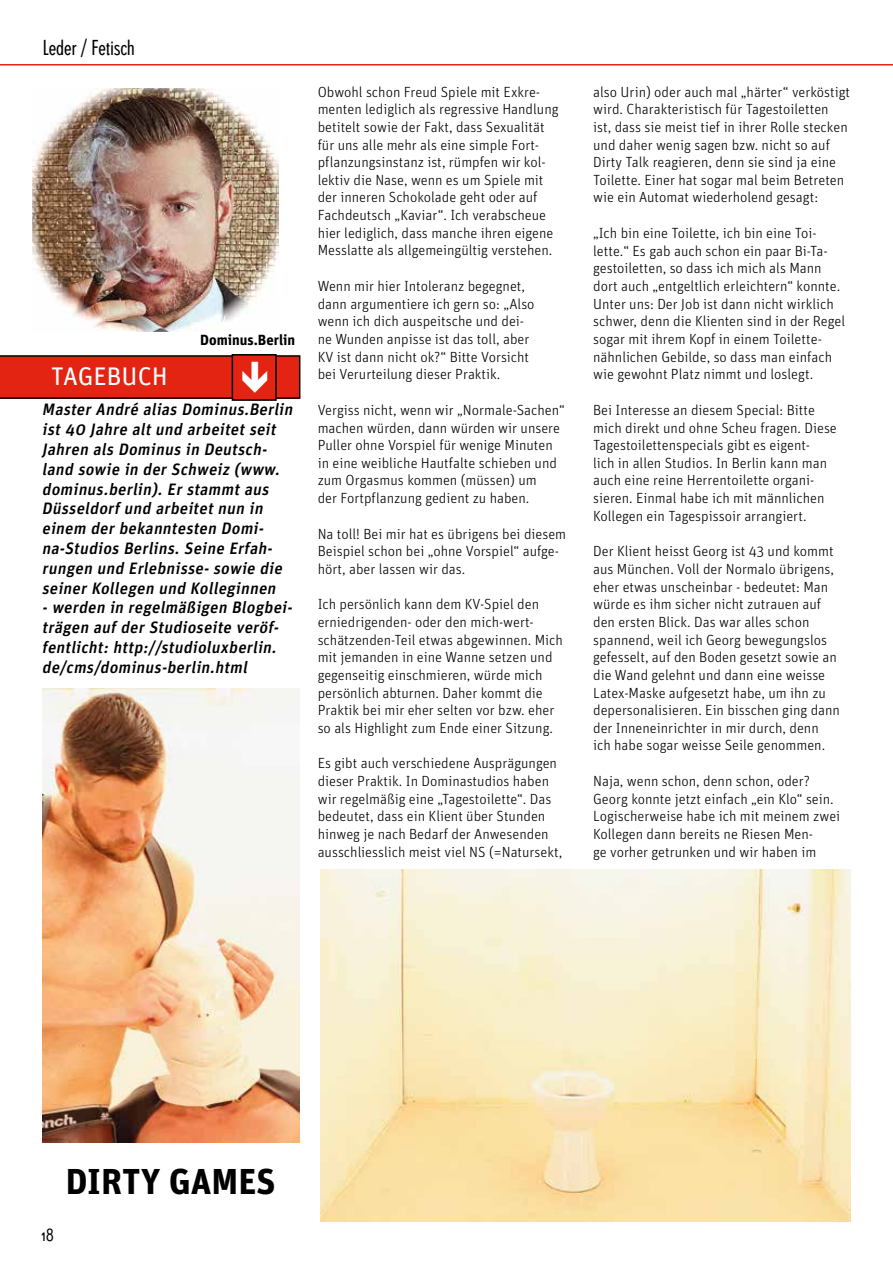
<style>
.page{position:relative;width:893px;height:1263px;background:#fff}
.page>*{position:absolute;margin:0;border:0;box-sizing:border-box;transform-origin:0 0}
.t1{font:700 36px "Unit";color:#000}
.t2{font:25.5px "Unit Regular TF";color:#fff}
.t3{font:condensed 21px "Super Grotesk A";color:#000}
.t4{font:condensed 18px "Super Grotesk A";color:#000}
.t5{font:italic 500 16.5px/19.8px "Unit";color:#000}
.t6{font:300 14.7px/17.7px "Unit";color:#000}
.t7{font:700 14.7px "Unit";color:#000}
</style>
<div class="page">
<hr style="left:0;top:64px;width:893px;height:1px;background:#e42413">
<img style="left:33px;top:88px;width:246px;height:244px">
<img style="left:43px;top:688px;width:256px;height:454px">
<img style="left:321px;top:869px;width:529px;height:352px">
<svg style="left:0;top:354px;width:300px;height:47px;background:#d42e1f"></svg>
<h3 class="t3" style="left:43px;top:35px;width:93px">Leder / Fetisch</h3>
<p class="t7" style="left:200px;top:331px;width:97px">Dominus.Berlin</p>
<h2 class="t2" style="left:51px;top:361px;width:118px">TAGEBUCH</h2>
<p class="t5" style="left:42px;top:399px;width:255px">Master André alias Dominus.Berlin ist 40 Jahre alt und arbeitet seit<br>Jahren als Dominus in Deutsch&shy;land sowie in der Schweiz (www. dominus.berlin). Er stammt aus<br>Düsseldorf und arbeitet nun in einem der bekanntesten Domi&shy;na-Studios Berlins. Seine Erfah&shy;rungen und Erlebnisse- sowie die seiner Kollegen und Kolleginnen</p>
<p class="t5" style="left:42px;top:597px;width:255px">- werden in regelmäßigen Blogbei&shy;trägen auf der Studioseite veröf&shy;fentlicht: http://studioluxberlin. de/cms/dominus-berlin.html</p>
<p class="t6" style="left:318px;top:83px;width:242px">Obwohl schon Freud Spiele mit Exkre&shy;menten lediglich als regressive Handlung betitelt sowie der Fakt, dass Sexualität für uns alle mehr als eine simple Fort&shy;pflanzungsinstanz ist, rümpfen wir kol&shy;lektiv die Nase, wenn es um Spiele mit der inneren Schokolade geht oder auf Fachdeutsch „Kaviar“. Ich verabscheue hier lediglich, dass manche ihren eigene Messlatte als allgemeingültig verstehen.</p>
<p class="t6" style="left:318px;top:277px;width:218px">Wenn mir hier Intoleranz begegnet, dann argumentiere ich gern so: „Also wenn ich dich auspeitsche und dei&shy;ne Wunden anpisse ist das toll, aber KV ist dann nicht ok?“ Bitte Vorsicht bei Verurteilung dieser Praktik.</p>
<p class="t6" style="left:318px;top:401px;width:249px">Vergiss nicht, wenn wir „Normale-Sachen“ machen würden, dann würden wir unsere Puller ohne Vorspiel für wenige Minuten in eine weibliche Hautfalte schieben und zum Orgasmus kommen (müssen) um<br>der Fortpflanzung gedient zu haben.</p>
<p class="t6" style="left:318px;top:525px;width:250px">Na toll! Bei mir hat es übrigens bei diesem<br>Beispiel schon bei „ohne Vorspiel“ aufge&shy;hört, aber lassen wir das.</p>
<p class="t6" style="left:318px;top:595px;width:247px">Ich persönlich kann dem KV-Spiel den erniedrigenden- oder den mich-wert&shy;schätzenden-Teil etwas abgewinnen. Mich mit jemanden in eine Wanne setzen und gegenseitig einschmieren, würde mich persönlich abturnen. Daher kommt die Praktik bei mir eher selten vor bzw. eher so als Highlight zum Ende einer Sitzung.</p>
<p class="t6" style="left:318px;top:754px;width:246px">Es gibt auch verschiedene Ausprägungen dieser Praktik. In Dominastudios haben wir regelmäßig eine „Tagestoilette“. Das bedeutet, dass ein Klient über Stunden hinweg je nach Bedarf der Anwesenden ausschliesslich meist viel NS (=Natursekt,</p>
<p class="t6" style="left:593px;top:83px;width:259px">also Urin) oder auch mal „härter“ verköstigt wird. Charakteristisch für Tagestoiletten ist, dass sie meist tief in ihrer Rolle stecken und daher wenig sagen bzw. nicht so auf Dirty Talk reagieren, denn sie sind ja eine Toilette. Einer hat sogar mal beim Betreten wie ein Automat wiederholend gesagt:</p>
<p class="t6" style="left:593px;top:224px;width:253px">„Ich bin eine Toilette, ich bin eine Toi&shy;lette.“ Es gab auch schon ein paar Bi-Ta&shy;gestoiletten, so dass ich mich als Mann dort auch „entgeltlich erleichtern“ konnte.<br>Unter uns: Der Job ist dann nicht wirklich schwer, denn die Klienten sind in der Regel sogar mit ihrem Kopf in einem Toilette&shy;nähnlichen Gebilde, so dass man einfach wie gewohnt Platz nimmt und loslegt.</p>
<p class="t6" style="left:593px;top:401px;width:245px">Bei Interesse an diesem Special: Bitte mich direkt und ohne Scheu fragen. Diese Tagestoilettenspecials gibt es eigent-<br>lich in allen Studios. In Berlin kann man auch eine reine Herrentoilette organi&shy;sieren. Einmal habe ich mit männlichen Kollegen ein Tagespissoir arrangiert.</p>
<p class="t6" style="left:593px;top:542px;width:248px">Der Klient heisst Georg ist 43 und kommt aus München. Voll der Normalo übrigens, eher etwas unscheinbar - bedeutet: Man würde es ihm sicher nicht zutrauen auf den ersten Blick. Das war alles schon spannend, weil ich Georg bewegungslos gefesselt, auf den Boden gesetzt sowie an die Wand gelehnt und dann eine weisse Latex-Maske aufgesetzt habe, um ihn zu depersonalisieren. Ein bisschen ging dann der Inneneinrichter in mir durch, denn ich habe sogar weisse Seile genommen.</p>
<p class="t6" style="left:593px;top:772px;width:249px">Naja, wenn schon, denn schon, oder?<br>Georg konnte jetzt einfach „ein Klo“ sein.<br>Logischerweise habe ich mit meinem zwei Kollegen dann bereits ne Riesen Men-<br>ge vorher getrunken und wir haben im</p>
<p class="t4" style="left:42px;top:1224px;width:14px">18</p>
<h1 class="t1" style="left:66px;top:1159px;width:212px">DIRTY GAMES</h1>
</div>
